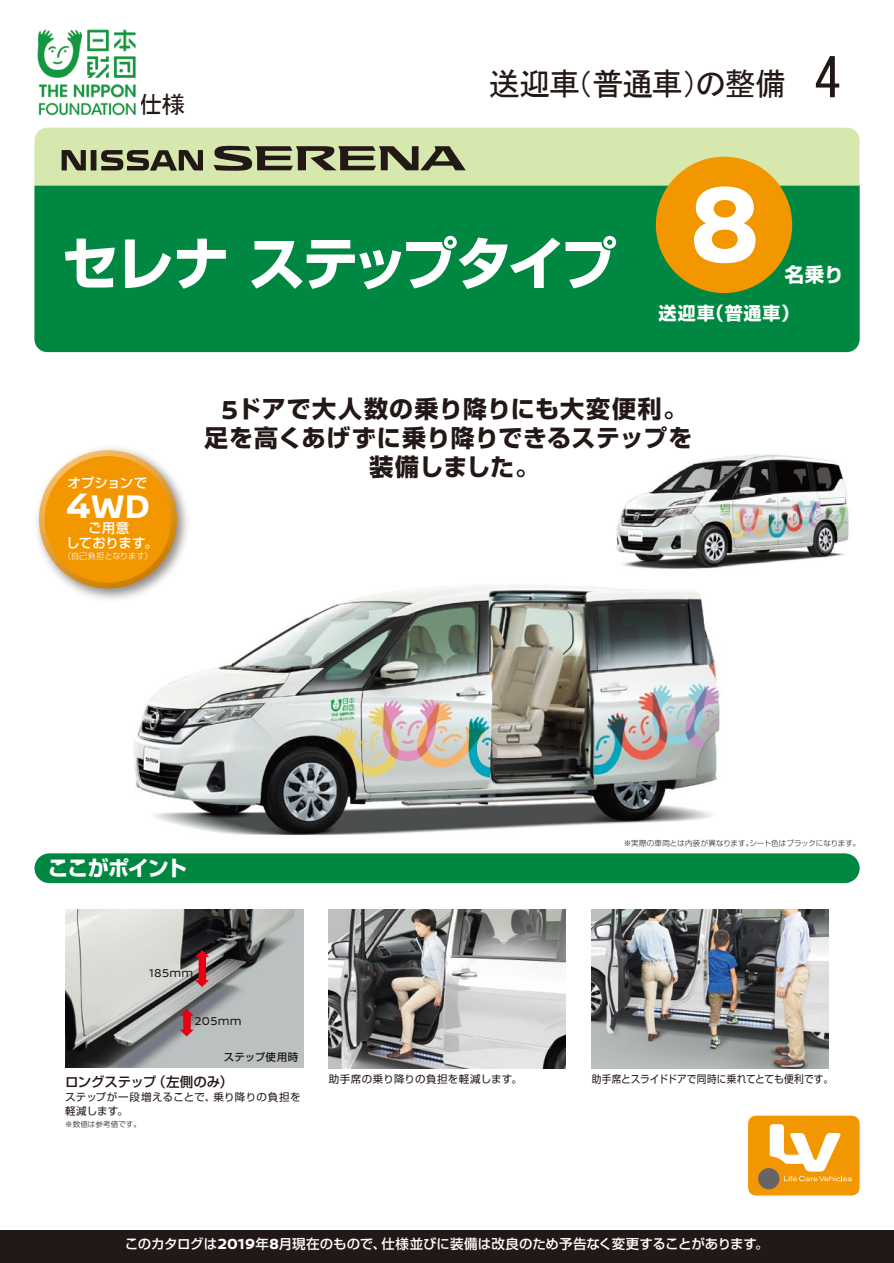
<style>
.page{position:relative;width:894px;height:1263px;background:#fff}
.page>*{position:absolute;margin:0;border:0;box-sizing:border-box;transform-origin:0 0}
.t1{font:700 113.85px "Nissan Brand";color:#fff}
.t2{font:700 57px "Shin Go Pro";letter-spacing:-.055em;color:#fff}
.t3{font:700 34.8px "Nissan Brand";color:#fff}
.t4{font:31.5px "MS Gothic";letter-spacing:-.055em;color:#221815}
.t5{font:700 24px/28.8px "Shin Go Pro";letter-spacing:.025em;color:#221815;text-align:center}
.t6{font:24px "MS Gothic";color:#221815}
.t7{font:700 21px "Shin Go Pro";letter-spacing:-.055em;color:#fff}
.t8{font:700 19.5px "Shin Go Pro";color:#fff}
.t9{font:700 18px "Shin Go Pro";letter-spacing:.055em;color:#fff}
.t10{font:500 13.5px "Shin Go Pr 5";letter-spacing:-.005em;color:#fff}
.t11{font:500 13.5px "Shin Go Pr 5";letter-spacing:-.02em;color:#221815}
.t12{font:500 13.5px/15px "Shin Go Pr 5";letter-spacing:.015em;color:#fff;text-align:center}
.t13{font:12.15px "Nissan Brand";letter-spacing:.02em;color:#221815}
.t14{font:10.5px/13.5px "Shin Go Pro";letter-spacing:.025em;color:#221815}
.t15{font:10.5px "Shin Go Pro";letter-spacing:.025em;color:#221815;scale:.92 1}
.t16{font:500 10.5px "Shin Go Pr 5";letter-spacing:.015em;color:#221815}
.t17{font:300 8.25px "Shin Go Pr 5";letter-spacing:-.02em;color:#fff}
.t18{font:300 7.5px "Shin Go Pro";letter-spacing:.005em;color:#221815}
.t19{font:300 7.5px "Shin Go Pr 5";letter-spacing:.005em;color:#221815}
.s1{font-size:54px}
.s2{font-size:37.5px}
.s3{font-family:"Nissan Brand";font-size:27.6px}
.s4{font-family:"Nissan Brand";font-weight:700;font-size:15.45px}
</style>
<div class="page">
<img style="left:328px;top:909px;width:237px;height:159px">
<img style="left:591px;top:909px;width:238px;height:159px">
<img style="left:616px;top:454px;width:233px;height:115px">
<img style="left:133px;top:585px;width:587px;height:251px">
<img style="left:65px;top:909px;width:238px;height:158px">
<svg style="left:180px;top:1008px;width:14px;height:28px"></svg>
<svg style="left:195px;top:949px;width:14px;height:38px"></svg>
<img style="left:37px;top:448px;width:158px;height:158px">
<svg style="left:39px;top:450px;width:138px;height:138px"></svg>
<div style="left:45px;top:456px;width:126px;height:126px;background:#f39700;border-radius:50%"></div>
<div style="left:34px;top:128px;width:825px;height:224px;background:#d7e8af;border-radius:13px"></div>
<div style="left:34px;top:186px;width:825px;height:166px;background:#008842"></div>
<div style="left:34px;top:853px;width:825px;height:30px;background:#008842;border-radius:15px"></div>
<div style="left:0;top:1229px;width:893px;height:33px;background:#221815"></div>
<div style="left:747px;top:1114px;width:113px;height:82px;border:1px solid #fff;border-radius:8px"></div>
<div style="left:748px;top:1115px;width:111px;height:80px;background:#f39700;border-radius:8px"></div>
<div style="left:758px;top:1167px;width:21px;height:22px;background:#666464;border-radius:50%"></div>
<svg style="left:769px;top:1124px;width:83px;height:57px"></svg>
<div style="left:656px;top:157px;width:136px;height:136px;background:#f39700;border-radius:50%"></div>
<div style="left:91px;top:150px;width:5px;height:20px;background:#221815"></div>
<svg style="left:62px;top:150px;width:24px;height:20px"></svg>
<svg style="left:101px;top:150px;width:102px;height:21px"></svg>
<svg style="left:213px;top:145px;width:253px;height:26px"></svg>
<img style="left:37px;top:29px;width:99px;height:87px">
<p class="t6" style="left:138px;top:93px;width:48px">仕様</p>
<p class="t4" style="left:489px;top:68px;width:354px">送迎車（普通車）の整備 <span class="s1">4</span></p>
<p class="t2" style="left:62px;top:218px;width:557px">セレナステップタイプ</p>
<p class="t1" style="left:688px;top:141px;width:76px">8</p>
<p class="t8" style="left:784px;top:259px;width:61px">名乗り</p>
<p class="t9" style="left:658px;top:299px;width:142px">送迎車（普通車）</p>
<p class="t10" style="left:67px;top:472px;width:81px">オプションで</p>
<p class="t3" style="left:66px;top:481px;width:86px"><span class="s2">4</span>WD</p>
<p class="t12" style="left:66px;top:519px;width:93px">ご用意<br>しております。</p>
<p class="t17" style="left:63px;top:548px;width:91px">（自己負担となります）</p>
<p class="t5" style="left:204px;top:392px;width:490px"><span class="s3">5</span>ドアで大人数の乗り降りにも大変便利。足を高くあげずに乗り降りできるステップを装備しました。</p>
<p class="t7" style="left:48px;top:851px;width:141px">ここがポイント</p>
<p class="t13" style="left:149px;top:964px;width:46px">185mm</p>
<p class="t18" style="left:624px;top:836px;width:238px">※実際の車両とは内装が異なります。シート色はブラックになります。</p>
<p class="t13" style="left:195px;top:1012px;width:49px">205mm</p>
<p class="t16" style="left:224px;top:1048px;width:76px">ステップ使用時</p>
<p class="t11" style="left:65px;top:1070px;width:169px">ロングステップ（左側のみ）</p>
<p class="t14" style="left:65px;top:1089px;width:237px">ステップが一段増えることで、乗り降りの負担を軽減します。</p>
<p class="t19" style="left:65px;top:1117px;width:77px">※数値は参考値です。</p>
<p class="t14" style="left:329px;top:1070px;width:194px">助手席の乗り降りの負担を軽減します。</p>
<p class="t15" style="left:592px;top:1069px;width:264px">助手席とスライドドアで同時に乗れてとても便利です。</p>
<p class="t10" style="left:125px;top:1232px;width:645px">このカタログは<span class="s4">2019</span>年<span class="s4">8</span>月現在のもので、仕様並びに装備は改良のため予告なく変更することがあります。</p>
</div>
